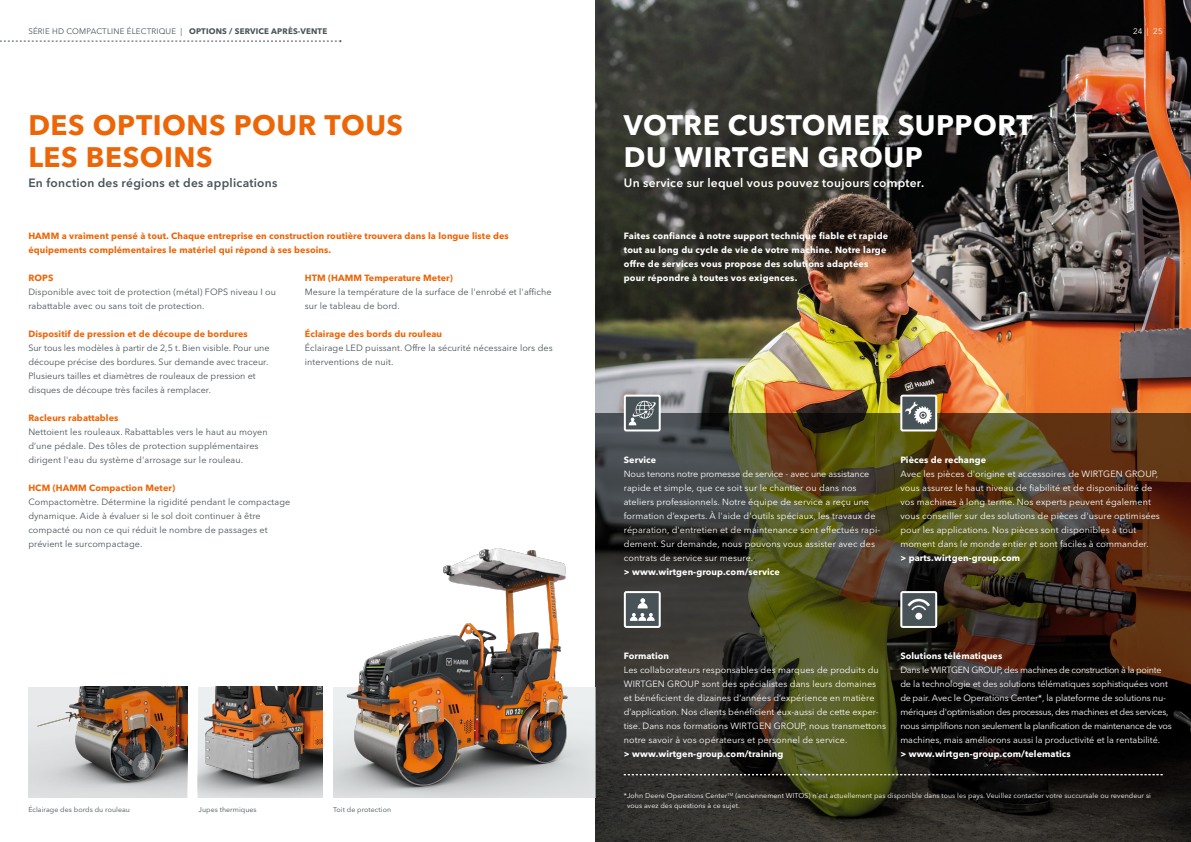
<style>
.page{position:relative;width:1191px;height:842px;background:#fff}
.page>*{position:absolute;margin:0;border:0;box-sizing:border-box;transform-origin:0 0}
.t1{font:700 28px/32px "Avenir Next LT Pro";letter-spacing:.02em;color:#fff}
.t2{font:700 28px/32px "Avenir Next LT Pro";letter-spacing:.02em;color:#ec6608}
.t3{font:600 12px "Avenir Next LT Pro";letter-spacing:.02em;color:#fff}
.t4{font:600 12px "Avenir Next LT Pro";letter-spacing:.02em;color:#485358}
.t5{font:9px/14px "Avenir Next LT Pro";letter-spacing:.01em;color:#fff}
.t6{font:9px/14px "Avenir Next LT Pro";letter-spacing:.01em;color:#485358}
.t7{font:700 9px/14px "Avenir Next LT Pro";letter-spacing:.01em;color:#fff}
.t8{font:9px/14px "Avenir Next LT Pro";letter-spacing:-.02em;color:#fff}
.t9{font:700 9px/14px "Avenir Next LT Pro";letter-spacing:.01em;color:#ec6608}
.t10{font:8px "Avenir Next LT Pro";letter-spacing:.02em;color:#485358}
.t11{font:8px "Avenir Next LT Pro";color:#fff}
.t12{font:7px/10px "Avenir Next LT Pro";letter-spacing:.01em;color:#fff}
.t13{font:7px "Avenir Next LT Pro";letter-spacing:.01em;color:#485358}
.s1{font-weight:700}
</style>
<div class="page">
<img style="left:595px;top:0;width:596px;height:413px">
<img style="left:198px;top:687px;width:124px;height:111px">
<img style="left:28px;top:687px;width:159px;height:111px">
<img style="left:333px;top:548px;width:262px;height:250px">
<svg style="left:0;top:40px;width:341px;height:2px"></svg>
<svg style="left:595px;top:413px;width:596px;height:429px;background:#3a3320"></svg>
<div style="left:625px;top:396px;width:34px;height:34px;background:#485358;border-radius:2px"></div>
<div style="left:624px;top:395px;width:36px;height:36px;border:2px solid #fff;border-radius:2px"></div>
<svg style="left:628px;top:401px;width:28px;height:24px"></svg>
<div style="left:901px;top:396px;width:35px;height:34px;background:#485358;border-radius:2px"></div>
<div style="left:900px;top:395px;width:37px;height:36px;border:2px solid #fff;border-radius:2px"></div>
<svg style="left:905px;top:402px;width:27px;height:22px"></svg>
<div style="left:625px;top:592px;width:34px;height:35px;background:#485358;border-radius:2px"></div>
<div style="left:624px;top:591px;width:36px;height:37px;border:2px solid #fff;border-radius:2px"></div>
<svg style="left:630px;top:598px;width:24px;height:23px"></svg>
<div style="left:901px;top:592px;width:35px;height:35px;background:#485358;border-radius:2px"></div>
<div style="left:900px;top:591px;width:37px;height:37px;border:2px solid #fff;border-radius:2px"></div>
<div style="left:915px;top:613px;width:7px;height:6px;background:#fff;border-radius:50%"></div>
<svg style="left:907px;top:599px;width:23px;height:11px"></svg>
<svg style="left:624px;top:774px;width:538px;height:1px"></svg>
<p class="t10" style="left:28px;top:27px;width:300px">SÉRIE HD COMPACTLINE ÉLECTRIQUE | <span class="s1">OPTIONS / SERVICE APRÈS-VENTE</span></p>
<p class="t11" style="left:1133px;top:27px;width:31px">24 | 25</p>
<h1 class="t2" style="left:28px;top:108px;width:376px">DES OPTIONS POUR TOUS<br>LES BESOINS</h1>
<h2 class="t4" style="left:28px;top:175px;width:251px">En fonction des régions et des applications</h2>
<p class="t9" style="left:28px;top:229px;width:482px">HAMM a vraiment pensé à tout. Chaque entreprise en construction routière trouvera dans la longue liste des équipements complémentaires le matériel qui répond à ses besoins.</p>
<p class="t9" style="left:305px;top:271px;width:150px">HTM (HAMM Temperature Meter)</p>
<p class="t6" style="left:305px;top:285px;width:248px">Mesure la température de la surface de l'enrobé et l'affiche sur le tableau de bord.</p>
<p class="t9" style="left:305px;top:327px;width:139px">Éclairage des bords du rouleau</p>
<p class="t6" style="left:305px;top:341px;width:249px">Éclairage LED puissant. Offre la sécurité nécessaire lors des interventions de nuit.</p>
<p class="t9" style="left:28px;top:271px;width:26px">ROPS</p>
<p class="t6" style="left:28px;top:285px;width:249px">Disponible avec toit de protection (métal) FOPS niveau I ou rabattable avec ou sans toit de protection.</p>
<p class="t9" style="left:28px;top:327px;width:221px">Dispositif de pression et de découpe de bordures</p>
<p class="t6" style="left:28px;top:341px;width:243px">Sur tous les modèles à partir de 2,5 t. Bien visible. Pour une découpe précise des bordures. Sur demande avec traceur.<br>Plusieurs tailles et diamètres de rouleaux de pression et disques de découpe très faciles à remplacer.</p>
<p class="t9" style="left:28px;top:411px;width:92px">Racleurs rabattables</p>
<p class="t6" style="left:28px;top:425px;width:241px">Nettoient les rouleaux. Rabattables vers le haut au moyen d’une pédale. Des tôles de protection supplémentaires dirigent l'eau du système d'arrosage sur le rouleau.</p>
<p class="t9" style="left:28px;top:481px;width:148px">HCM (HAMM Compaction Meter)</p>
<p class="t6" style="left:28px;top:495px;width:263px">Compactomètre. Détermine la rigidité pendant le compactage dynamique. Aide à évaluer si le sol doit continuer à être compacté ou non ce qui réduit le nombre de passages et prévient le surcompactage.</p>
<p class="t13" style="left:28px;top:806px;width:103px">Éclairage des bords du rouleau</p>
<p class="t13" style="left:198px;top:806px;width:60px">Jupes thermiques</p>
<p class="t13" style="left:333px;top:806px;width:59px">Toit de protection</p>
<h1 class="t1" style="left:624px;top:108px;width:410px">VOTRE CUSTOMER SUPPORT<br>DU WIRTGEN GROUP</h1>
<h2 class="t3" style="left:624px;top:175px;width:302px">Un service sur lequel vous pouvez toujours compter.</h2>
<p class="t7" style="left:624px;top:229px;width:266px">Faites confiance à notre support technique fiable et rapide tout au long du cycle de vie de votre machine. Notre large offre de services vous propose des solutions adaptées pour répondre à toutes vos exigences.</p>
<p class="t7" style="left:624px;top:453px;width:34px">Service</p>
<p class="t5" style="left:624px;top:467px;width:258px">Nous tenons notre promesse de service - avec une assistance rapide et simple, que ce soit sur le chantier ou dans nos ateliers professionnels. Notre équipe de service a reçu une formation d’experts. À l'aide d'outils spéciaux, les travaux de réparation, d'entretien et de maintenance sont effectués rapi&shy;dement. Sur demande, nous pouvons vous assister avec des contrats de service sur mesure.</p>
<p class="t7" style="left:624px;top:565px;width:158px">&gt; www.wirtgen-group.com/service</p>
<p class="t7" style="left:900px;top:453px;width:87px">Pièces de rechange</p>
<p class="t5" style="left:900px;top:467px;width:261px">Avec les pièces d'origine et accessoires de WIRTGEN GROUP, vous assurez le haut niveau de fiabilité et de disponibilité de vos machines à long terme. Nos experts peuvent également vous conseiller sur des solutions de pièces d'usure optimisées pour les applications. Nos pièces sont disponibles à tout moment dans le monde entier et sont faciles à commander.</p>
<p class="t7" style="left:900px;top:551px;width:121px">&gt; parts.wirtgen-group.com</p>
<p class="t7" style="left:624px;top:649px;width:47px">Formation</p>
<p class="t5" style="left:624px;top:663px;width:264px">Les collaborateurs responsables des marques de produits du WIRTGEN GROUP sont des spécialistes dans leurs domaines et bénéficient de dizaines d’années d’expérience en matière d’application. Nos clients bénéficient eux-aussi de cette exper&shy;tise. Dans nos formations WIRTGEN GROUP, nous transmettons notre savoir à vos opérateurs et personnel de service.</p>
<p class="t7" style="left:624px;top:747px;width:161px">&gt; www.wirtgen-group.com/training</p>
<p class="t7" style="left:900px;top:649px;width:103px">Solutions télématiques</p>
<p class="t8" style="left:900px;top:663px;width:273px">Dans le WIRTGEN GROUP, des machines de construction à la pointe de la technologie et des solutions télématiques sophistiquées vont de pair. Avec le Operations Center*, la plateforme de solutions nu&shy;mériques d'optimisation des processus, des machines et des services, nous simplifions non seulement la planification de maintenance de vos machines, mais améliorons aussi la productivité et la rentabilité.</p>
<p class="t7" style="left:900px;top:747px;width:172px">&gt; www.wirtgen-group.com/telematics</p>
<p class="t12" style="left:627px;top:790px;width:525px;text-indent:-3px">*John Deere Operations Center<sup>TM</sup> (anciennement WITOS) n'est actuellement pas disponible dans tous les pays. Veuillez contacter votre succursale ou revendeur si vous avez des questions à ce sujet.</p>
</div>
